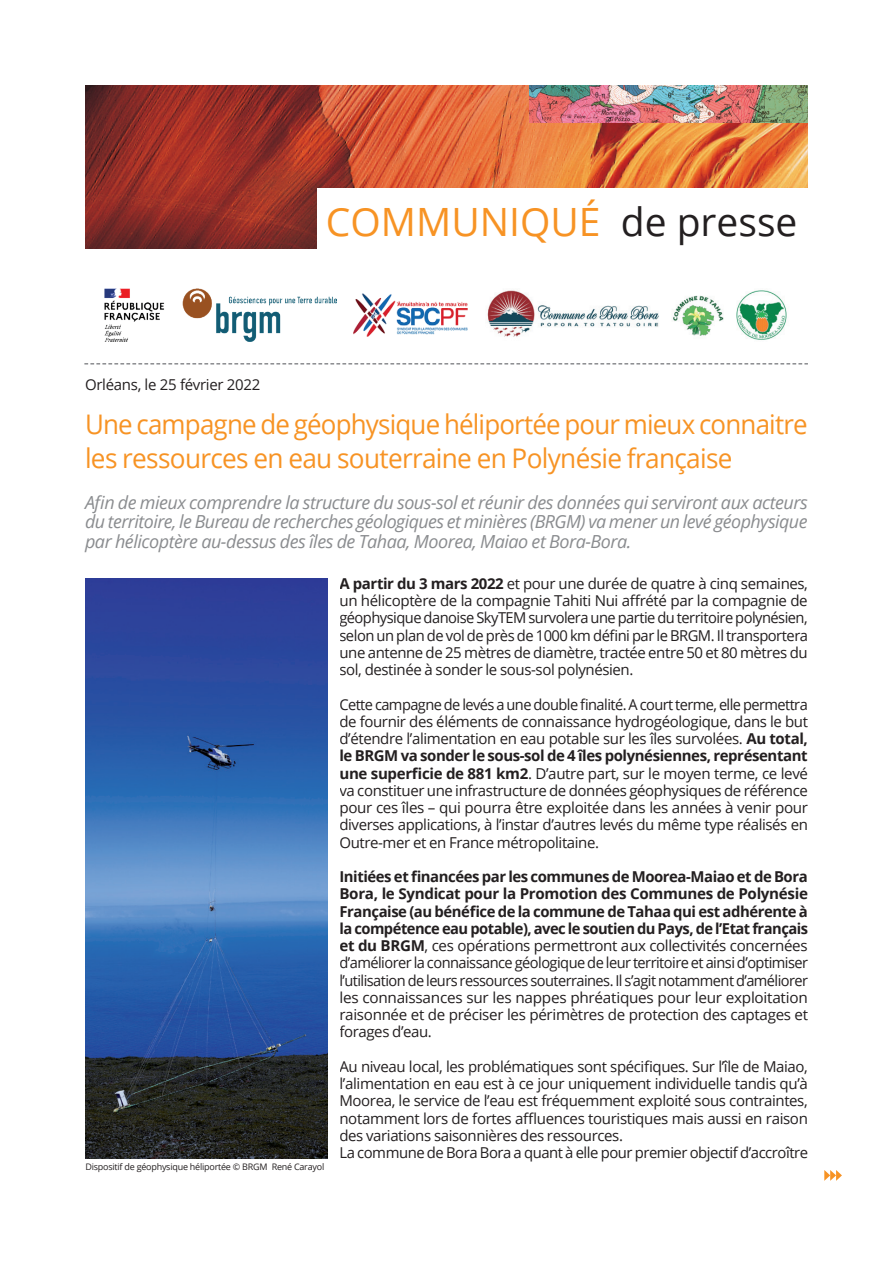
<style>
.page{position:relative;width:893px;height:1263px;background:#fff}
.page>*{position:absolute;margin:0;border:0;box-sizing:border-box;transform-origin:0 0}
.t1{font:39px "Open Sans";color:#f79324}
.t2{font:27px/34.5px "Open Sans";letter-spacing:-.03em;color:#f79324;scale:.96 1}
.t3{font:italic 18px/19.5px "Open Sans";letter-spacing:-.025em;color:#8a8c8f;text-align:justify}
.t4{font:15px/17.2px "Open Sans";letter-spacing:-.025em;color:#231f20;text-align:justify}
.t5{font:9px "Open Sans";letter-spacing:-.025em;color:#231f20}
.s1{color:#231f20}
.s2{font-weight:700}
</style>
<div class="page">
<img style="left:85px;top:85px;width:723px;height:164px">
<div style="left:317px;top:189px;width:509px;height:67px;background:#fff"></div>
<img style="left:529px;top:85px;width:279px;height:37px">
<svg style="left:84px;top:363px;width:724px;height:2px"></svg>
<svg style="left:824px;top:1170px;width:18px;height:11px"></svg>
<img style="left:105px;top:289px;width:231px;height:52px">
<img style="left:736px;top:290px;width:51px;height:50px">
<img style="left:487px;top:290px;width:172px;height:47px">
<img style="left:353px;top:293px;width:115px;height:44px">
<img style="left:673px;top:295px;width:51px;height:41px">
<img style="left:85px;top:579px;width:242px;height:579px">
<p class="t4" style="left:85px;top:375px;width:177px">Orléans, le 25 février 2022</p>
<h1 class="t1" style="left:326px;top:195px;width:473px">COMMUNIQUÉ <span class="s1">de presse</span></h1>
<h2 class="t2" style="left:85px;top:406px;width:754px">Une campagne de géophysique héliportée pour mieux connaitre les ressources en eau souterraine en Polynésie française</h2>
<p class="t3" style="left:85px;top:492px;width:724px">Afin de mieux comprendre la structure du sous-sol et réunir des données qui serviront aux acteurs du territoire, le Bureau de recherches géologiques et minières (BRGM) va mener un levé géophysique par hélicoptère au-dessus des îles de Tahaa, Moorea, Maiao et Bora-Bora.</p>
<p class="t4" style="left:339px;top:574px;width:470px"><span class="s2">A partir du 3 mars 2022</span> et pour une durée de quatre à cinq semaines, un hélicoptère de la compagnie Tahiti Nui affrété par la compagnie de géophysique danoise SkyTEM survolera une partie du territoire polynésien, selon un plan de vol de près de 1000 km défini par le BRGM. Il transportera une antenne de 25 mètres de diamètre, tractée entre 50 et 80 mètres du sol, destinée à sonder le sous-sol polynésien.</p>
<p class="t4" style="left:339px;top:695px;width:470px">Cette campagne de levés a une double finalité. A court terme, elle permettra de fournir des éléments de connaissance hydrogéologique, dans le but d’étendre l’alimentation en eau potable sur les îles survolées. <span class="s2">Au total, le BRGM va sonder le sous-sol de 4 îles polynésiennes, représentant une superficie de 881 km2</span>. D’autre part, sur le moyen terme, ce levé va constituer une infrastructure de données géophysiques de référence pour ces îles – qui pourra être exploitée dans les années à venir pour diverses applications, à l’instar d’autres levés du même type réalisés en Outre-mer et en France métropolitaine.</p>
<p class="t4" style="left:339px;top:868px;width:470px"><span class="s2">Initiées et financées par les communes de Moorea-Maiao et de Bora Bora, le Syndicat pour la Promotion des Communes de Polynésie Française (au bénéfice de la commune de Tahaa qui est adhérente à la compétence eau potable), avec le soutien du Pays, de l’Etat français et du BRGM</span>, ces opérations permettront aux collectivités concernées d’améliorer la connaissance géologique de leur territoire et ainsi d’optimiser l’utilisation de leurs ressources souterraines. Il s’agit notamment d’améliorer les connaissances sur les nappes phréatiques pour leur exploitation raisonnée et de préciser les périmètres de protection des captages et forages d’eau.</p>
<p class="t4" style="left:339px;top:1057px;width:470px;text-align:left">Au niveau local, les problématiques sont spécifiques. Sur l’île de Maiao, l’alimentation en eau est à ce jour uniquement individuelle tandis qu’à Moorea, le service de l’eau est fréquemment exploité sous contraintes, notamment lors de fortes affluences touristiques mais aussi en raison des variations saisonnières des ressources.<br>La commune de Bora Bora a quant à elle pour premier objectif d’accroître</p>
<p class="t5" style="left:85px;top:1161px;width:240px">Dispositif de géophysique héliportée © BRGM René Carayol</p>
</div>
